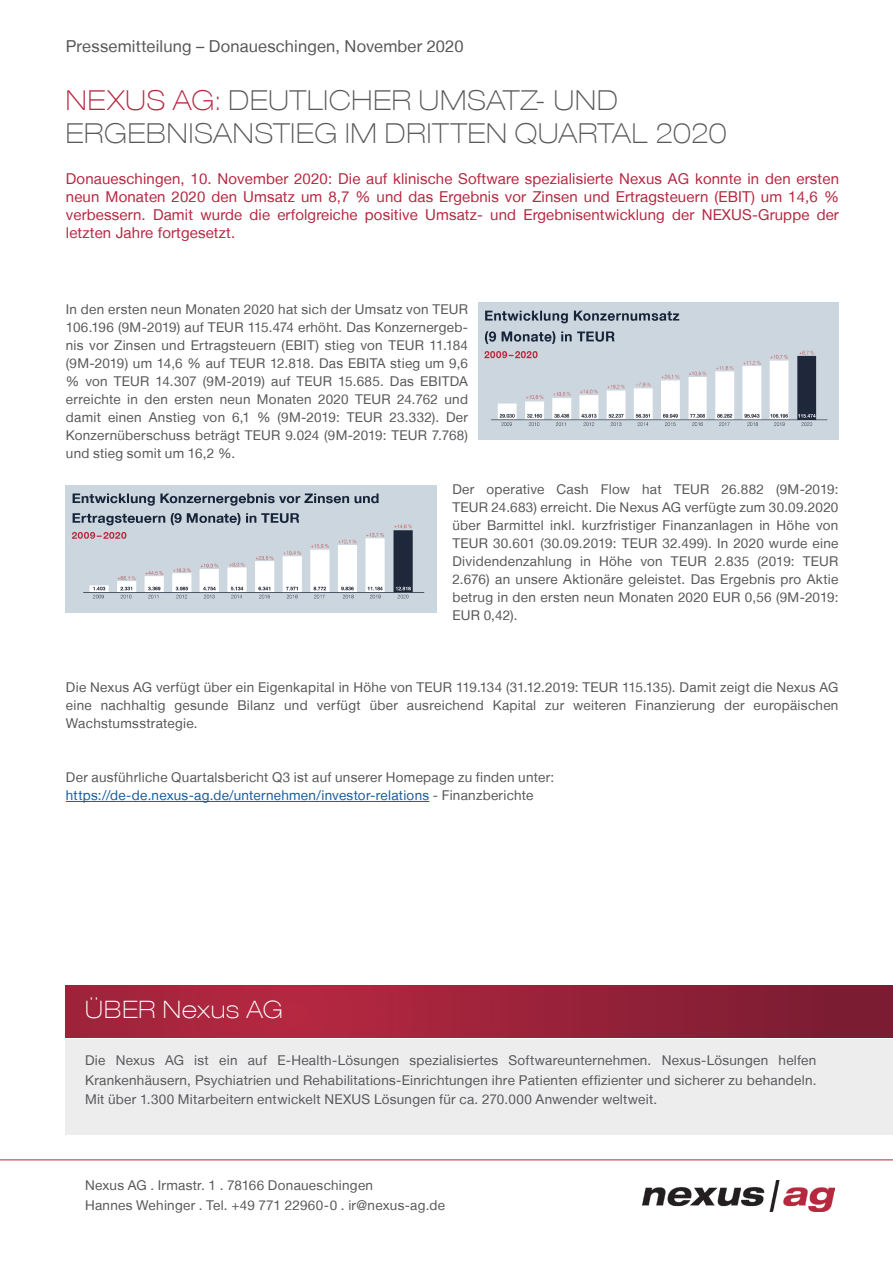
<style>
.page{position:relative;width:893px;height:1263px;background:#fff}
.page>*{position:absolute;margin:0;border:0;box-sizing:border-box;transform-origin:0 0}
.t1{font:100 expanded 27.45px/33px "Helvetica Neue LT";letter-spacing:.03em;color:#57585a}
.t2{font:100 expanded 24px "Helvetica Neue LT";letter-spacing:.035em;color:#fff}
.t3{font:16.5px "Helvetica Neue LT";letter-spacing:.015em;color:#57585a}
.t4{font:15px/18px "Helvetica Neue LT";letter-spacing:.01em;color:#b62841;text-align:justify}
.t5{font:13.5px/18px "Helvetica Neue LT";letter-spacing:.02em;color:#57585a;text-align:justify}
.s1{color:#b62841}
.s2{color:#175d9e}
</style>
<div class="page">
<hr style="left:66px;top:801px;width:363px;height:1px;background:#175d9e">
<div style="left:66px;top:1039px;width:827px;height:95px;background:#ededee"></div>
<hr style="left:0;top:1159px;width:893px;height:1px;background:#b62841">
<img style="left:643px;top:1180px;width:191px;height:31px">
<svg style="left:66px;top:985px;width:827px;height:52px;background:#9a223a"></svg>
<img style="left:478px;top:302px;width:361px;height:137px">
<img style="left:66px;top:485px;width:370px;height:127px">
<p class="t3" style="left:66px;top:36px;width:399px">Pressemitteilung – Donaueschingen, November 2020</p>
<h1 class="t1" style="left:66px;top:84px;width:662px"><span class="s1">NEXUS AG:</span> DEUTLICHER UMSATZ- UND<br>ERGEBNISANSTIEG IM DRITTEN QUARTAL 2020</h1>
<p class="t4" style="left:66px;top:169px;width:775px">Donaueschingen, 10. November 2020: Die auf klinische Software spezialisierte Nexus AG konnte in den ersten neun Monaten 2020 den Umsatz um 8,7 % und das Ergebnis vor Zinsen und Ertragsteuern (EBIT) um 14,6 % verbessern. Damit wurde die erfolgreiche positive Umsatz- und Ergebnisentwicklung der NEXUS-Gruppe der letzten Jahre fortgesetzt.</p>
<p class="t5" style="left:66px;top:300px;width:404px">In den ersten neun Monaten 2020 hat sich der Umsatz von TEUR 106.196 (9M-2019) auf TEUR 115.474 erhöht. Das Konzernergeb&shy;nis vor Zinsen und Ertragsteuern (EBIT) stieg von TEUR 11.184 (9M-2019) um 14,6 % auf TEUR 12.818. Das EBITA stieg um 9,6 % von TEUR 14.307 (9M-2019) auf TEUR 15.685. Das EBITDA erreichte in den ersten neun Monaten 2020 TEUR 24.762 und damit einen Anstieg von 6,1 % (9M-2019: TEUR 23.332). Der Konzernüberschuss beträgt TEUR 9.024 (9M-2019: TEUR 7.768) und stieg somit um 16,2 %.</p>
<p class="t5" style="left:452px;top:480px;width:388px">Der operative Cash Flow hat TEUR 26.882 (9M-2019:<br>TEUR 24.683) erreicht. Die Nexus AG verfügte zum 30.09.2020 über Barmittel inkl. kurzfristiger Finanzanlagen in Höhe von TEUR 30.601 (30.09.2019: TEUR 32.499). In 2020 wurde eine Dividendenzahlung in Höhe von TEUR 2.835 (2019: TEUR 2.676) an unsere Aktionäre geleistet. Das Ergebnis pro Aktie betrug in den ersten neun Monaten 2020 EUR 0,56 (9M-2019:<br>EUR 0,42).</p>
<p class="t5" style="left:66px;top:678px;width:774px">Die Nexus AG verfügt über ein Eigenkapital in Höhe von TEUR 119.134 (31.12.2019: TEUR 115.135). Damit zeigt die Nexus AG eine nachhaltig gesunde Bilanz und verfügt über ausreichend Kapital zur weiteren Finanzierung der europäischen Wachstumsstrategie.</p>
<p class="t5" style="left:66px;top:768px;width:490px">Der ausführliche Quartalsbericht Q3 ist auf unserer Homepage zu finden unter: <span class="s2">https://de-de.nexus-ag.de/unternehmen/investor-relations</span> - Finanzberichte</p>
<h2 class="t2" style="left:85px;top:995px;width:199px">ÜBER Nexus AG</h2>
<p class="t5" style="left:85px;top:1050px;width:733px;line-height:19.5px">Die Nexus AG ist ein auf E-Health-Lösungen spezialisiertes Softwareunternehmen. Nexus-Lösungen helfen Krankenhäusern, Psychiatrien und Rehabilitations-Einrichtungen ihre Patienten effizienter und sicherer zu behandeln.<br>Mit über 1.300 Mitarbeitern entwickelt NEXUS Lösungen für ca. 270.000 Anwender weltweit.</p>
<p class="t5" style="left:85px;top:1175px;width:361px;line-height:19.5px">Nexus AG . Irmastr. 1 . 78166 Donaueschingen<br>Hannes Wehinger . Tel. +49 771 22960-0 . ir@nexus-ag.de</p>
</div>
